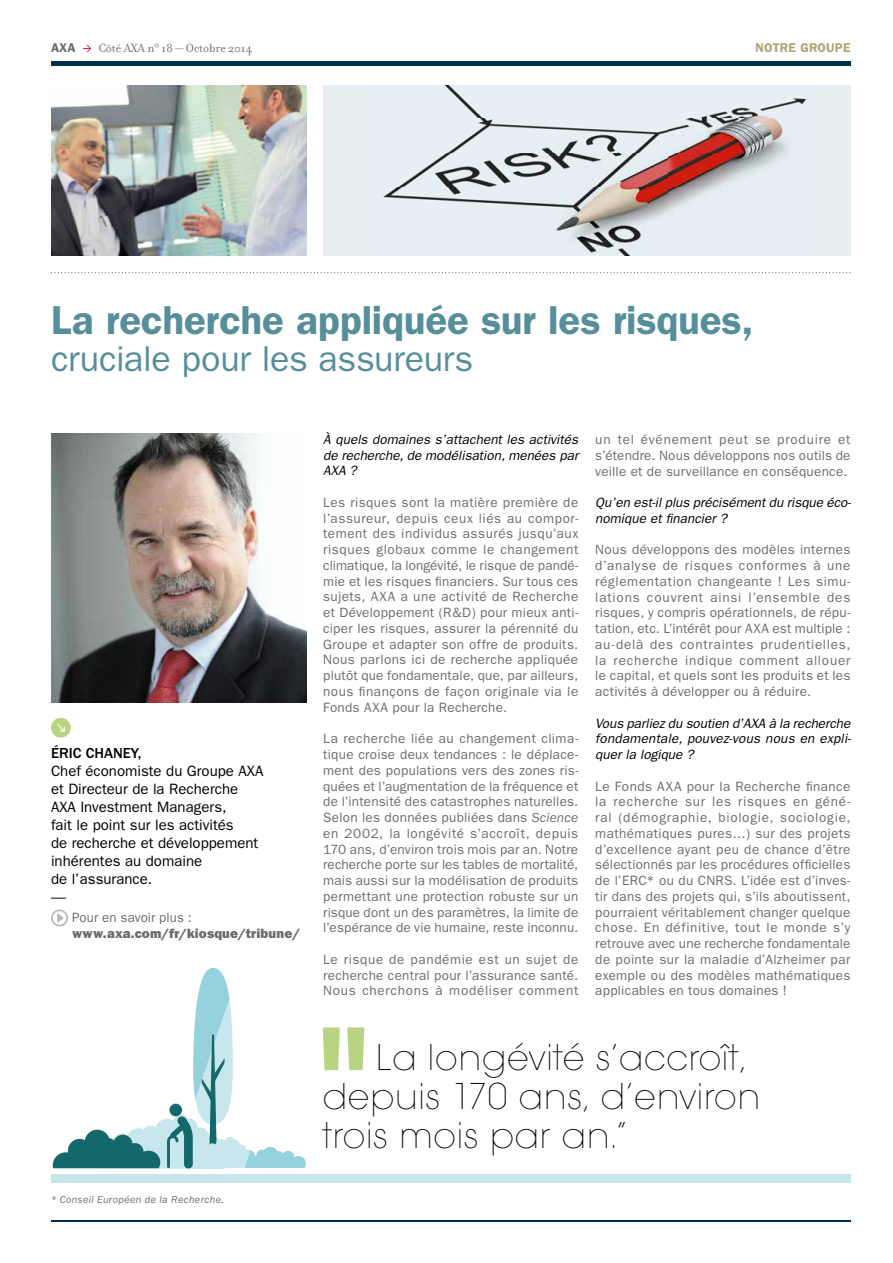
<style>
.page{position:relative;width:893px;height:1263px;background:#fff}
.page>*{position:absolute;margin:0;border:0;box-sizing:border-box;transform-origin:0 0}
.t1{font:600 40.5px "Franklin Gothic";letter-spacing:-.005em;color:#568e9a}
.t2{font:200 39px/39px "Avant Garde Gothic Itc T";letter-spacing:.02em;color:#000}
.t3{font:36px "Franklin Gothic";letter-spacing:-.01em;color:#568e9a}
.t4{font:15px/18px "Franklin Gothic";color:#000}
.t5{font:500 15px "Franklin Gothic";color:#000}
.t6{font:13.5px/15.8px "Franklin Gothic";letter-spacing:.02em;color:#6a6d6e;text-align:justify}
.t7{font:italic 13.5px/15.8px "Franklin Gothic";color:#000;text-align:justify}
.t8{font:800 13.5px "Franklin Gothic";letter-spacing:.01em;color:#6a6d6e}
.t9{font:12.75px "Filosofia";color:#6a6d6e}
.t10{font:600 12.75px "Franklin Gothic";letter-spacing:.02em;color:#aba576}
.t11{font:600 12.75px "Franklin Gothic";color:#6a6d6e}
.t12{font:italic 10.5px "Franklin Gothic";letter-spacing:.035em;color:#6a6d6e}
.s1{font-style:italic}
</style>
<div class="page">
<svg style="left:83px;top:45px;width:8px;height:7px"></svg>
<hr style="left:51px;top:62px;width:799px;height:4px;background:#003149">
<hr style="left:51px;top:1220px;width:799px;height:1px;background:#003149">
<svg style="left:51px;top:272px;width:799px;height:1px"></svg>
<img style="left:51px;top:85px;width:255px;height:170px">
<div style="left:323px;top:85px;width:527px;height:170px;background:#e7eff3"></div>
<img style="left:383px;top:85px;width:424px;height:170px">
<svg style="left:323px;top:1027px;width:41px;height:43px"></svg>
<div style="left:51px;top:718px;width:20px;height:19px;background:#b8d483;border-radius:50%"></div>
<svg style="left:57px;top:724px;width:8px;height:8px"></svg>
<img style="left:51px;top:434px;width:255px;height:268px">
<div style="left:51px;top:1174px;width:799px;height:8px;background:#c7e6ea"></div>
<svg style="left:53px;top:968px;width:253px;height:201px"></svg>
<div style="left:169px;top:1104px;width:13px;height:12px;background:#13686c;border-radius:50%"></div>
<svg style="left:51px;top:909px;width:17px;height:17px"></svg>
<p class="t11" style="left:51px;top:40px;width:26px">AXA</p>
<p class="t9" style="left:99px;top:41px;width:155px">Côté AXA n° 18 — Octobre 2014</p>
<p class="t10" style="left:755px;top:40px;width:96px">NOTRE GROUPE</p>
<h1 class="t1" style="left:51px;top:296px;width:704px">La recherche appliquée sur les risques,</h1>
<h3 class="t3" style="left:51px;top:339px;width:424px">cruciale pour les assureurs</h3>
<p class="t5" style="left:51px;top:744px;width:92px">ÉRIC CHANEY,</p>
<p class="t4" style="left:51px;top:762px;width:214px">Chef économiste du Groupe AXA et Directeur de la Recherche<br>AXA Investment Managers,<br>fait le point sur les activités<br>de recherche et développement inhérentes au domaine<br>de l’assurance.<br>—</p>
<p class="t6" style="left:72px;top:909px;width:121px">Pour en savoir plus :</p>
<p class="t8" style="left:72px;top:925px;width:230px">www.axa.com/fr/kiosque/tribune/</p>
<p class="t12" style="left:51px;top:1194px;width:175px">* Conseil Européen de la Recherche.</p>
<p class="t7" style="left:323px;top:431px;width:257px">À quels domaines s’attachent les activités de recherche, de modélisation, menées par AXA ?</p>
<p class="t6" style="left:323px;top:494px;width:257px">Les risques sont la matière première de l’assureur, depuis ceux liés au compor&shy;tement des individus assurés jusqu’aux risques globaux comme le changement climatique, la longévité, le risque de pandé&shy;mie et les risques financiers. Sur tous ces sujets, AXA a une activité de Recherche et Développement (R&amp;D) pour mieux anti&shy;ciper les risques, assurer la pérennité du Groupe et adapter son offre de produits.<br>Nous parlons ici de recherche appliquée plutôt que fondamentale, que, par ailleurs, nous finançons de façon originale via le Fonds AXA pour la Recherche.</p>
<p class="t6" style="left:323px;top:731px;width:257px">La recherche liée au changement clima&shy;tique croise deux tendances : le déplace&shy;ment des populations vers des zones ris&shy;quées et l’augmentation de la fréquence et de l’intensité des catastrophes naturelles.<br>Selon les données publiées dans <span class="s1">Science </span>en 2002, la longévité s’accroît, depuis 170 ans, d’environ trois mois par an. Notre recherche porte sur les tables de mortalité, mais aussi sur la modélisation de produits permettant une protection robuste sur un risque dont un des paramètres, la limite de l’espérance de vie humaine, reste inconnu.</p>
<p class="t6" style="left:323px;top:951px;width:257px">Le risque de pandémie est un sujet de recherche central pour l’assurance santé.<br>Nous cherchons à modéliser comment</p>
<p class="t6" style="left:595px;top:432px;width:257px">un tel événement peut se produire et s’étendre. Nous développons nos outils de veille et de surveillance en conséquence.</p>
<p class="t7" style="left:595px;top:495px;width:257px">Qu’en est-il plus précisément du risque éco&shy;nomique et financier ?</p>
<p class="t6" style="left:595px;top:542px;width:257px">Nous développons des modèles internes d’analyse de risques conformes à une réglementation changeante ! Les simu&shy;lations couvrent ainsi l’ensemble des risques, y compris opérationnels, de répu&shy;tation, etc. L’intérêt pour AXA est multiple : au-delà des contraintes prudentielles, la recherche indique comment allouer le capital, et quels sont les produits et les activités à développer ou à réduire.</p>
<p class="t7" style="left:595px;top:715px;width:257px">Vous parliez du soutien d’AXA à la recherche fondamentale, pouvez-vous nous en expli&shy;quer la logique ?</p>
<p class="t6" style="left:595px;top:778px;width:257px">Le Fonds AXA pour la Recherche finance la recherche sur les risques en géné&shy;ral (démographie, biologie, sociologie, mathématiques pures…) sur des projets d’excellence ayant peu de chance d’être sélectionnés par les procédures officielles de l’ERC* ou du CNRS. L’idée est d’inves&shy;tir dans des projets qui, s’ils aboutissent, pourraient véritablement changer quelque chose. En définitive, tout le monde s’y retrouve avec une recherche fondamentale de pointe sur la maladie d’Alzheimer par exemple ou des modèles mathématiques applicables en tous domaines !</p>
<h2 class="t2" style="left:323px;top:1037px;width:439px;text-indent:53px">La longévité s’accroît, depuis 170 ans, d’environ trois mois par an.”</h2>
</div>
